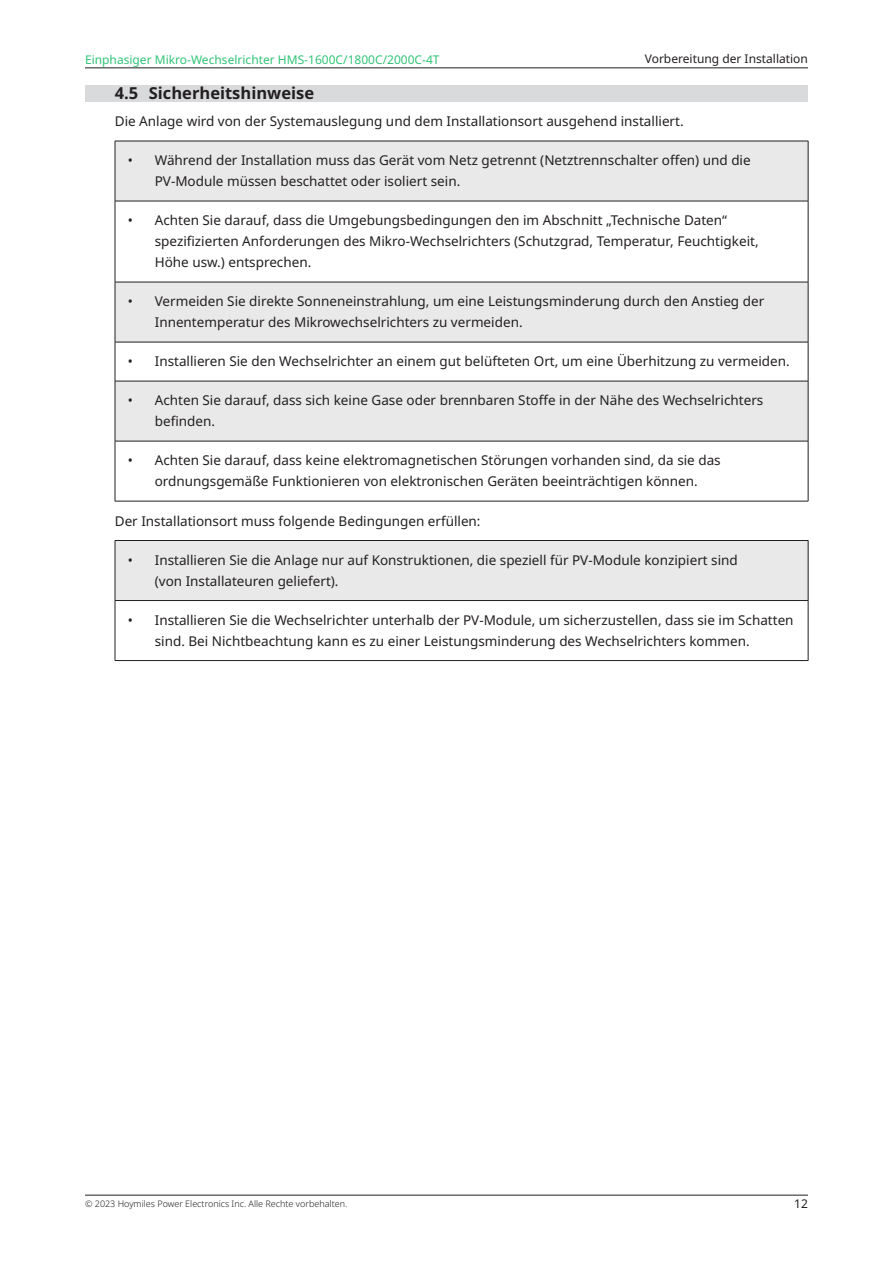
<style>
.page{position:relative;width:893px;height:1263px;background:#fff}
.page>*{position:absolute;margin:0;border:0;box-sizing:border-box;transform-origin:0 0}
.t1{font:700 16.5px "Noto Sans";color:#231f20}
.t2{font:13.5px/21px "Noto Sans";color:#231f20}
.t3{font:12px "Noto Sans";color:#31c477}
.t4{font:12px "Noto Sans";color:#231f20}
.t5{font:300 9px "Noto Sans";color:#231f20}
</style>
<div class="page">
<hr style="left:85px;top:1195px;width:723px;height:1px;background:#231f20">
<hr style="left:85px;top:68px;width:723px;height:1px;background:#231f20">
<div style="left:85px;top:85px;width:723px;height:17px;background:#d9dadc"></div>
<svg style="left:116px;top:142px;width:692px;height:299px;fill:#e9e9e9"></svg>
<hr style="left:115px;top:141px;width:693px;height:1px;background:#231f20">
<hr style="left:115px;top:141px;width:1px;height:60px;background:#231f20">
<hr style="left:808px;top:141px;width:1px;height:60px;background:#231f20">
<hr style="left:115px;top:201px;width:693px;height:1px;background:#231f20">
<hr style="left:115px;top:201px;width:1px;height:81px;background:#231f20">
<hr style="left:808px;top:201px;width:1px;height:81px;background:#231f20">
<hr style="left:115px;top:282px;width:693px;height:1px;background:#231f20">
<hr style="left:115px;top:282px;width:1px;height:60px;background:#231f20">
<hr style="left:808px;top:282px;width:1px;height:60px;background:#231f20">
<hr style="left:115px;top:342px;width:693px;height:1px;background:#231f20">
<hr style="left:115px;top:342px;width:1px;height:39px;background:#231f20">
<hr style="left:808px;top:342px;width:1px;height:39px;background:#231f20">
<hr style="left:115px;top:381px;width:693px;height:1px;background:#231f20">
<hr style="left:115px;top:381px;width:1px;height:60px;background:#231f20">
<hr style="left:808px;top:381px;width:1px;height:60px;background:#231f20">
<hr style="left:115px;top:441px;width:693px;height:1px;background:#231f20">
<hr style="left:115px;top:441px;width:1px;height:60px;background:#231f20">
<hr style="left:808px;top:441px;width:1px;height:60px;background:#231f20">
<hr style="left:115px;top:501px;width:693px;height:1px;background:#231f20">
<div style="left:115px;top:540px;width:693px;height:60px;background:#e9e9e9"></div>
<hr style="left:115px;top:540px;width:693px;height:1px;background:#231f20">
<hr style="left:115px;top:541px;width:1px;height:59px;background:#231f20">
<hr style="left:808px;top:541px;width:1px;height:59px;background:#231f20">
<hr style="left:115px;top:600px;width:693px;height:1px;background:#231f20">
<hr style="left:115px;top:601px;width:1px;height:59px;background:#231f20">
<hr style="left:808px;top:601px;width:1px;height:59px;background:#231f20">
<hr style="left:115px;top:660px;width:693px;height:1px;background:#231f20">
<p class="t3" style="left:85px;top:51px;width:356px">Einphasiger Mikro-Wechselrichter HMS-1600C/1800C/2000C-4T</p>
<p class="t4" style="left:645px;top:51px;width:165px">Vorbereitung der Installation</p>
<p class="t1" style="left:115px;top:82px;width:201px">4.5 Sicherheitshinweise</p>
<p class="t2" style="left:115px;top:111px;width:570px">Die Anlage wird von der Systemauslegung und dem Installationsort ausgehend installiert.</p>
<p class="t2" style="left:155px;top:150px;width:597px;text-indent:-27px">• Während der Installation muss das Gerät vom Netz getrennt (Netztrennschalter offen) und die<br>PV-Module müssen beschattet oder isoliert sein.</p>
<p class="t2" style="left:155px;top:210px;width:605px;text-indent:-27px">• Achten Sie darauf, dass die Umgebungsbedingungen den im Abschnitt „Technische Daten“ spezifizierten Anforderungen des Mikro-Wechselrichters (Schutzgrad, Temperatur, Feuchtigkeit,<br>Höhe usw.) entsprechen.</p>
<p class="t2" style="left:155px;top:291px;width:611px;text-indent:-27px">• Vermeiden Sie direkte Sonneneinstrahlung, um eine Leistungsminderung durch den Anstieg der<br>Innentemperatur des Mikrowechselrichters zu vermeiden.</p>
<p class="t2" style="left:128px;top:351px;width:663px">• Installieren Sie den Wechselrichter an einem gut belüfteten Ort, um eine Überhitzung zu vermeiden.</p>
<p class="t2" style="left:155px;top:390px;width:610px;text-indent:-27px">• Achten Sie darauf, dass sich keine Gase oder brennbaren Stoffe in der Nähe des Wechselrichters befinden.</p>
<p class="t2" style="left:128px;top:450px;width:594px;text-align:center">• Achten Sie darauf, dass keine elektromagnetischen Störungen vorhanden sind, da sie das ordnungsgemäße Funktionieren von elektronischen Geräten beeinträchtigen können.</p>
<p class="t2" style="left:115px;top:510px;width:367px">Der Installationsort muss folgende Bedingungen erfüllen:</p>
<p class="t2" style="left:155px;top:550px;width:585px;text-indent:-27px">• Installieren Sie die Anlage nur auf Konstruktionen, die speziell für PV-Module konzipiert sind (von Installateuren geliefert).</p>
<p class="t2" style="left:155px;top:610px;width:640px;text-indent:-27px">• Installieren Sie die Wechselrichter unterhalb der PV-Module, um sicherzustellen, dass sie im Schatten sind. Bei Nichtbeachtung kann es zu einer Leistungsminderung des Wechselrichters kommen.</p>
<p class="t5" style="left:85px;top:1197px;width:264px">© 2023 Hoymiles Power Electronics Inc. Alle Rechte vorbehalten.</p>
<p class="t4" style="left:794px;top:1195px;width:15px">12</p>
</div>
